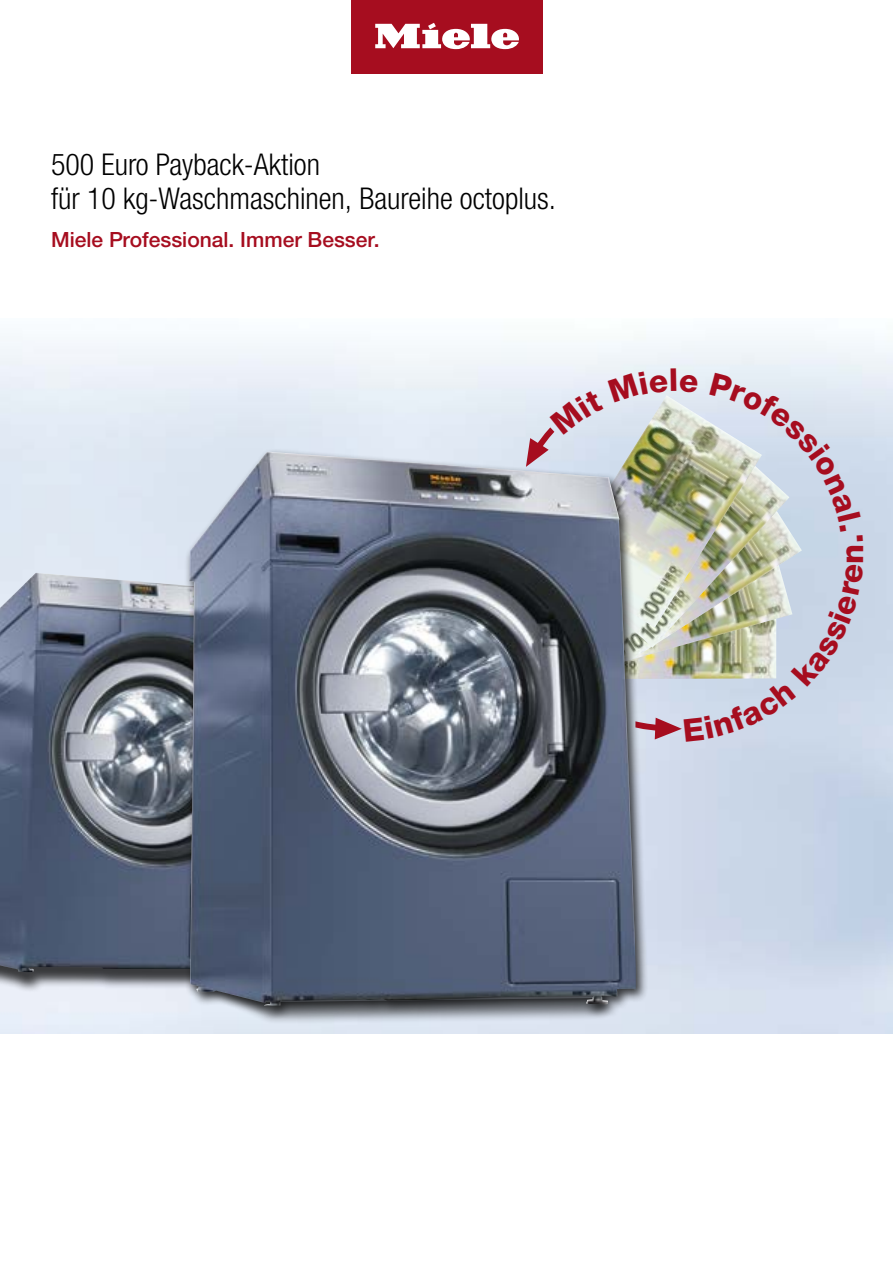
<style>
.page{position:relative;width:893px;height:1263px;background:#fff}
.page>*{position:absolute;margin:0;border:0;box-sizing:border-box;transform-origin:0 0}
.t1{font:800 31.5px "Helvetica Neue LTW1 G";color:#a60d1f}
.t2{font:300 condensed 30px/34px "Helvetica Neue LTW1 G";color:#000}
.t3{font:500 21px "Helvetica Neue LTW1 G";color:#a60d1f}
</style>
<div class="page">
<div style="left:351px;top:0;width:191px;height:73px;background:#a60d1f"></div>
<svg style="left:375px;top:22px;width:144px;height:27px"></svg>
<div style="left:0;top:576px;width:294px;height:416px;background:#000;opacity:.75"></div>
<img style="left:0;top:573px;width:184px;height:400px">
<img style="left:648px;top:395px;width:114px;height:168px">
<div style="left:192px;top:945px;width:420px;height:79px;background:#000;opacity:.49"></div>
<div style="left:184px;top:448px;width:464px;height:571px;background:#000;opacity:.75"></div>
<img style="left:189px;top:452px;width:447px;height:553px">
<svg style="left:526px;top:369px;width:172px;height:98px;background:#d2d6d8"></svg>
<svg style="left:635px;top:563px;width:228px;height:178px;background:#c5cccc"></svg>
<svg style="left:709px;top:372px;width:154px;height:169px;background:#cfd9dc"></svg>
<p class="t2" style="left:51px;top:147px;width:506px">500 Euro Payback-Aktion<br>für 10 kg-Waschmaschinen, Baureihe octoplus.</p>
<p class="t3" style="left:51px;top:227px;width:330px">Miele Professional. Immer Besser.</p>
<p class="t1" style="left:833px;top:564px;width:22px;rotate:-90deg">n</p>
</div>
